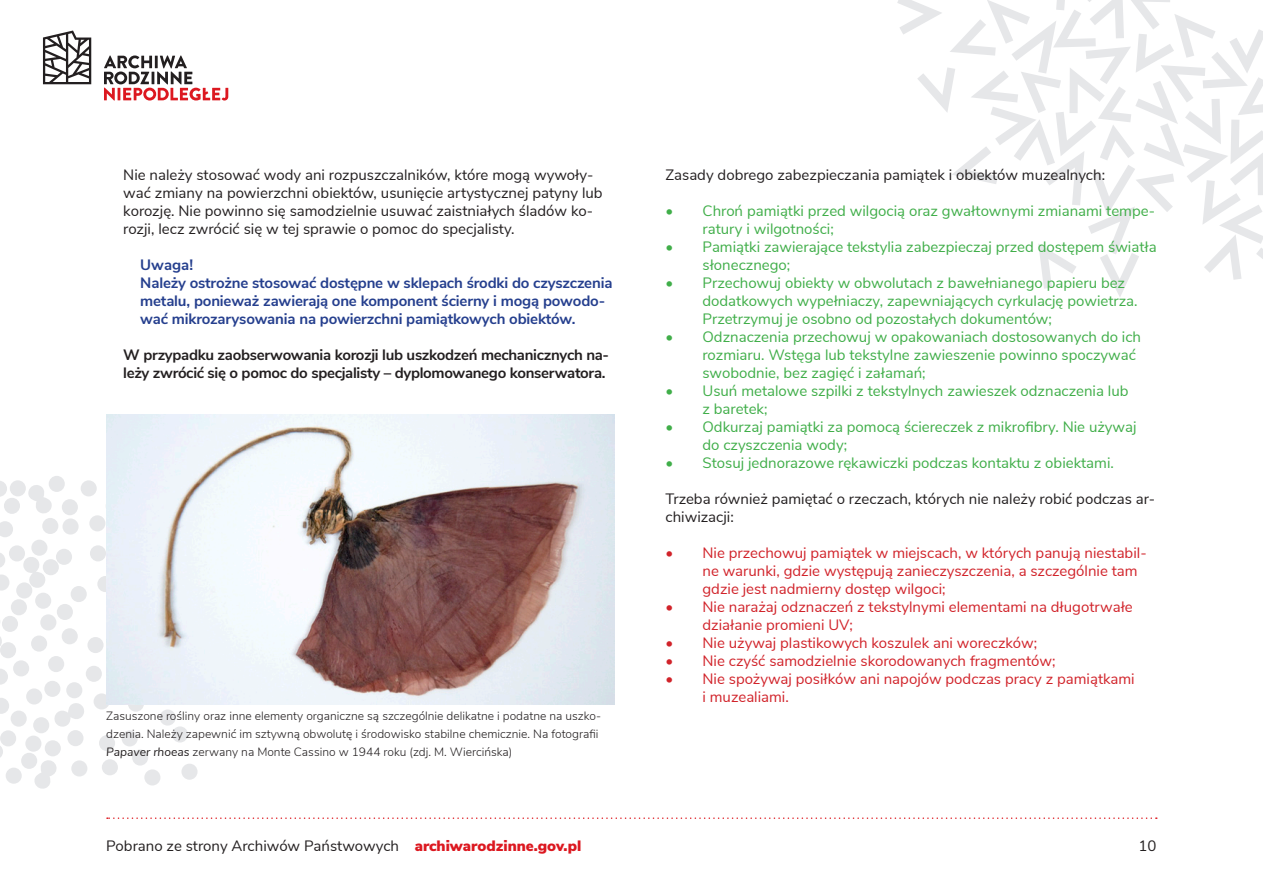
<style>
.page{position:relative;width:1263px;height:893px;background:#fff}
.page>*{position:absolute;margin:0;border:0;box-sizing:border-box;transform-origin:0 0}
.tekst_wcięcie{font:15px/18px "Nunito Sans";color:#40ae49}
.tekst_wcięcie-2{font:15px/18px "Nunito Sans";color:#231f20}
.tekst_wcięcie-3{font:15px/18px "Nunito Sans";color:#d1232a}
.wyroznienie{font:700 15px/18px "Nunito Sans";letter-spacing:-.01em;color:#253f8e}
.tekst{font:700 15px/18px "Nunito Sans";letter-spacing:-.02em;color:#231f20}
.podpis_foto{font:300 12px/18px "Nunito Sans";color:#231f20}
.s1{font-weight:400;font-style:italic}
.s2{font-weight:900;color:#dc1820}
</style>
<div class="page">
<svg style="left:897px;top:0;width:366px;height:297px"></svg>
<svg style="left:23px;top:557px;width:22px;height:31px"></svg>
<svg style="left:54px;top:703px;width:30px;height:24px"></svg>
<svg style="left:28px;top:485px;width:24px;height:28px"></svg>
<svg style="left:34px;top:760px;width:23px;height:29px"></svg>
<div style="left:86px;top:666px;width:16px;height:16px;background:#e6e7e9;border-radius:50%"></div>
<div style="left:11px;top:710px;width:16px;height:17px;background:#e6e7e9;border-radius:50%"></div>
<div style="left:49px;top:476px;width:16px;height:16px;background:#e6e7e9;border-radius:50%"></div>
<div style="left:122px;top:730px;width:16px;height:16px;background:#e6e7e9;border-radius:50%"></div>
<div style="left:97px;top:576px;width:16px;height:16px;background:#e6e7e9;border-radius:50%"></div>
<svg style="left:0;top:574px;width:9px;height:17px"></svg>
<div style="left:0;top:730px;width:16px;height:16px;background:#e6e7e9;border-radius:50%"></div>
<div style="left:48px;top:656px;width:16px;height:16px;background:#e6e7e9;border-radius:50%"></div>
<div style="left:25px;top:736px;width:16px;height:16px;background:#e6e7e9;border-radius:50%"></div>
<div style="left:42px;top:518px;width:16px;height:16px;background:#e6e7e9;border-radius:50%"></div>
<div style="left:172px;top:726px;width:16px;height:16px;background:#e6e7e9;border-radius:50%"></div>
<div style="left:71px;top:586px;width:16px;height:16px;background:#e6e7e9;border-radius:50%"></div>
<div style="left:45px;top:740px;width:16px;height:16px;background:#e6e7e9;border-radius:50%"></div>
<div style="left:132px;top:749px;width:16px;height:17px;background:#e6e7e9;border-radius:50%"></div>
<div style="left:4px;top:498px;width:16px;height:16px;background:#e6e7e9;border-radius:50%"></div>
<div style="left:6px;top:768px;width:16px;height:16px;background:#e6e7e9;border-radius:50%"></div>
<div style="left:11px;top:599px;width:16px;height:16px;background:#e6e7e9;border-radius:50%"></div>
<div style="left:160px;top:709px;width:16px;height:17px;background:#e6e7e9;border-radius:50%"></div>
<div style="left:10px;top:480px;width:16px;height:16px;background:#e6e7e9;border-radius:50%"></div>
<svg style="left:0;top:553px;width:5px;height:14px"></svg>
<div style="left:56px;top:549px;width:16px;height:16px;background:#e6e7e9;border-radius:50%"></div>
<div style="left:102px;top:759px;width:16px;height:16px;background:#e6e7e9;border-radius:50%"></div>
<div style="left:99px;top:735px;width:16px;height:16px;background:#e6e7e9;border-radius:50%"></div>
<svg style="left:0;top:746px;width:3px;height:11px"></svg>
<div style="left:66px;top:682px;width:16px;height:16px;background:#e6e7e9;border-radius:50%"></div>
<svg style="left:0;top:521px;width:13px;height:16px"></svg>
<div style="left:128px;top:696px;width:16px;height:16px;background:#e6e7e9;border-radius:50%"></div>
<div style="left:35px;top:593px;width:16px;height:16px;background:#e6e7e9;border-radius:50%"></div>
<div style="left:0;top:642px;width:16px;height:16px;background:#e6e7e9;border-radius:50%"></div>
<div style="left:144px;top:769px;width:17px;height:16px;background:#e6e7e9;border-radius:50%"></div>
<div style="left:16px;top:582px;width:16px;height:16px;background:#e6e7e9;border-radius:50%"></div>
<div style="left:33px;top:717px;width:16px;height:16px;background:#e6e7e9;border-radius:50%"></div>
<div style="left:62px;top:628px;width:16px;height:16px;background:#e6e7e9;border-radius:50%"></div>
<div style="left:21px;top:753px;width:16px;height:16px;background:#e6e7e9;border-radius:50%"></div>
<div style="left:89px;top:515px;width:16px;height:16px;background:#e6e7e9;border-radius:50%"></div>
<div style="left:90px;top:545px;width:16px;height:16px;background:#e6e7e9;border-radius:50%"></div>
<div style="left:62px;top:499px;width:16px;height:16px;background:#e6e7e9;border-radius:50%"></div>
<div style="left:26px;top:688px;width:16px;height:16px;background:#e6e7e9;border-radius:50%"></div>
<div style="left:81px;top:480px;width:16px;height:16px;background:#e6e7e9;border-radius:50%"></div>
<div style="left:2px;top:616px;width:16px;height:16px;background:#e6e7e9;border-radius:50%"></div>
<div style="left:9px;top:545px;width:16px;height:16px;background:#e6e7e9;border-radius:50%"></div>
<div style="left:44px;top:681px;width:16px;height:16px;background:#e6e7e9;border-radius:50%"></div>
<svg style="left:0;top:669px;width:8px;height:16px"></svg>
<div style="left:181px;top:764px;width:17px;height:16px;background:#e6e7e9;border-radius:50%"></div>
<svg style="left:0;top:637px;width:2px;height:11px"></svg>
<div style="left:40px;top:614px;width:16px;height:16px;background:#e6e7e9;border-radius:50%"></div>
<div style="left:31px;top:635px;width:16px;height:17px;background:#e6e7e9;border-radius:50%"></div>
<svg style="left:0;top:698px;width:9px;height:16px"></svg>
<div style="left:43px;top:559px;width:16px;height:16px;background:#e6e7e9;border-radius:50%"></div>
<div style="left:13px;top:660px;width:16px;height:16px;background:#e6e7e9;border-radius:50%"></div>
<div style="left:67px;top:730px;width:17px;height:16px;background:#e6e7e9;border-radius:50%"></div>
<div style="left:62px;top:518px;width:17px;height:17px;background:#e6e7e9;border-radius:50%"></div>
<div style="left:71px;top:760px;width:16px;height:16px;background:#e6e7e9;border-radius:50%"></div>
<div style="left:57px;top:604px;width:16px;height:16px;background:#e6e7e9;border-radius:50%"></div>
<div style="left:94px;top:693px;width:16px;height:16px;background:#e6e7e9;border-radius:50%"></div>
<div style="left:31px;top:540px;width:16px;height:16px;background:#e6e7e9;border-radius:50%"></div>
<svg style="left:0;top:481px;width:7px;height:16px"></svg>
<div style="left:87px;top:637px;width:17px;height:16px;background:#e6e7e9;border-radius:50%"></div>
<svg style="left:104px;top:55px;width:124px;height:46px"></svg>
<svg style="left:43px;top:31px;width:48px;height:53px"></svg>
<svg style="left:107px;top:817px;width:1050px;height:2px"></svg>
<img style="left:106px;top:414px;width:508px;height:290px">
<p class="tekst_wcięcie-2" style="left:123px;top:165px;width:481px">Nie należy stosować wody ani rozpuszczalników, które mogą wywoły&shy;wać zmiany na powierzchni obiektów, usunięcie artystycznej patyny lub korozję. Nie powinno się samodzielnie usuwać zaistniałych śladów ko&shy;rozji, lecz zwrócić się w tej sprawie o pomoc do specjalisty.</p>
<p class="wyroznienie" style="left:140px;top:255px;width:54px">Uwaga!</p>
<p class="wyroznienie" style="left:140px;top:273px;width:474px">Należy ostrożne stosować dostępne w sklepach środki do czyszczenia metalu, ponieważ zawierają one komponent ścierny i mogą powodo&shy;wać mikrozarysowania na powierzchni pamiątkowych obiektów.</p>
<p class="tekst" style="left:123px;top:345px;width:487px">W przypadku zaobserwowania korozji lub uszkodzeń mechanicznych na&shy;leży zwrócić się o pomoc do specjalisty – dyplomowanego konserwatora.</p>
<p class="podpis_foto" style="left:106px;top:706px;width:496px">Zasuszone rośliny oraz inne elementy organiczne są szczególnie delikatne i podatne na uszko&shy;dzenia. Należy zapewnić im sztywną obwolutę i środowisko stabilne chemicznie. Na fotografii<br><span class="s1">Papaver rhoeas</span> zerwany na Monte Cassino w 1944 roku (zdj. M. Wiercińska)</p>
<p class="tekst_wcięcie-2" style="left:665px;top:165px;width:441px">Zasady dobrego zabezpieczania pamiątek i obiektów muzealnych:</p>
<p class="tekst_wcięcie" style="left:702px;top:201px;width:454px;text-indent:-37px">• Chroń pamiątki przed wilgocią oraz gwałtownymi zmianami tempe&shy;ratury i wilgotności;</p>
<p class="tekst_wcięcie" style="left:702px;top:237px;width:456px;text-indent:-37px">• Pamiątki zawierające tekstylia zabezpieczaj przed dostępem światła słonecznego;</p>
<p class="tekst_wcięcie" style="left:702px;top:273px;width:437px;text-indent:-37px">• Przechowuj obiekty w obwolutach z bawełnianego papieru bez dodatkowych wypełniaczy, zapewniających cyrkulację powietrza.<br>Przetrzymuj je osobno od pozostałych dokumentów;</p>
<p class="tekst_wcięcie" style="left:702px;top:327px;width:440px;text-indent:-37px">• Odznaczenia przechowuj w opakowaniach dostosowanych do ich rozmiaru. Wstęga lub tekstylne zawieszenie powinno spoczywać swobodnie, bez zagięć i załamań;</p>
<p class="tekst_wcięcie" style="left:702px;top:381px;width:427px;text-indent:-37px">• Usuń metalowe szpilki z tekstylnych zawieszek odznaczenia lub z baretek;</p>
<p class="tekst_wcięcie" style="left:702px;top:417px;width:435px;text-indent:-37px">• Odkurzaj pamiątki za pomocą ściereczek z mikrofibry. Nie używaj do czyszczenia wody;</p>
<p class="tekst_wcięcie" style="left:665px;top:453px;width:450px">• Stosuj jednorazowe rękawiczki podczas kontaktu z obiektami.</p>
<p class="tekst_wcięcie-2" style="left:665px;top:489px;width:491px">Trzeba również pamiętać o rzeczach, których nie należy robić podczas ar&shy;chiwizacji:</p>
<p class="tekst_wcięcie-3" style="left:702px;top:543px;width:446px;text-indent:-37px">• Nie przechowuj pamiątek w miejscach, w których panują niestabil&shy;ne warunki, gdzie występują zanieczyszczenia, a szczególnie tam gdzie jest nadmierny dostęp wilgoci;</p>
<p class="tekst_wcięcie-3" style="left:702px;top:597px;width:432px;text-indent:-37px">• Nie narażaj odznaczeń z tekstylnymi elementami na długotrwałe działanie promieni UV;</p>
<p class="tekst_wcięcie-3" style="left:665px;top:633px;width:373px">• Nie używaj plastikowych koszulek ani woreczków;</p>
<p class="tekst_wcięcie-3" style="left:665px;top:651px;width:391px">• Nie czyść samodzielnie skorodowanych fragmentów;</p>
<p class="tekst_wcięcie-3" style="left:702px;top:669px;width:434px;text-indent:-37px">• Nie spożywaj posiłków ani napojów podczas pracy z pamiątkami i muzealiami.</p>
<p class="tekst_wcięcie-2" style="left:106px;top:836px;width:477px">Pobrano ze strony Archiwów Państwowych <span class="s2">archiwarodzinne.gov.pl</span></p>
<p class="tekst_wcięcie-2" style="left:1138px;top:836px;width:19px">10</p>
</div>
